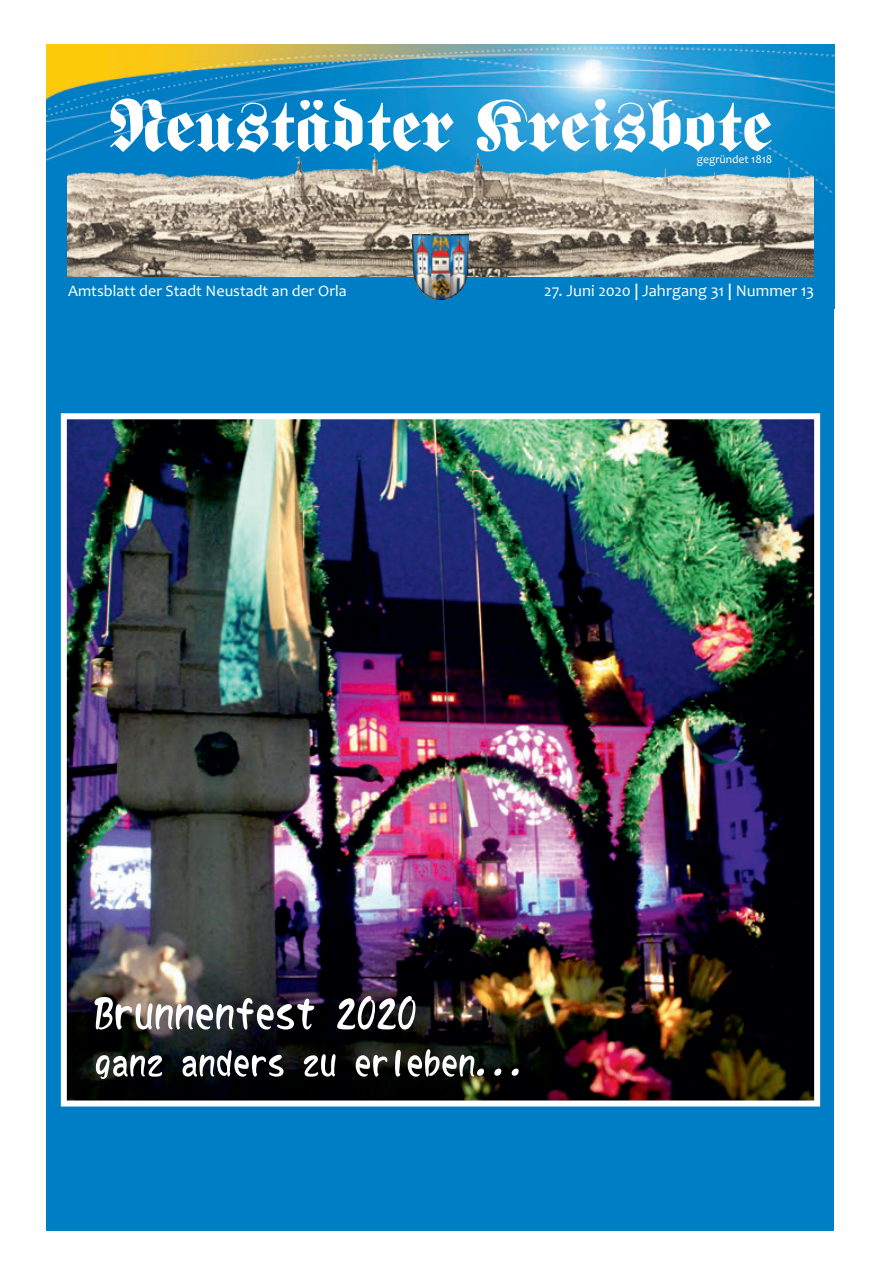
<style>
.page{position:relative;width:881px;height:1263px;background:#fff}
.page>*{position:absolute;margin:0;border:0;box-sizing:border-box;transform-origin:0 0}
.t1{font:71.85px "Fette Fraktur";color:#fff}
.t2{font:16.5px "Candara";color:#fff}
.t3{font:16.05px "Candara";color:#fff}
.t4{font:11.7px "Candara";color:#fff}
.s1{font-weight:700}
</style>
<div class="page">
<div style="left:47px;top:305px;width:786px;height:926px;background:#007ec5"></div>
<img style="left:47px;top:44px;width:786px;height:261px">
<img style="left:67px;top:153px;width:746px;height:123px">
<img style="left:412px;top:235px;width:57px;height:65px">
<img style="left:68px;top:420px;width:744px;height:679px">
<img style="left:94px;top:996px;width:321px;height:34px">
<svg style="left:96px;top:1049px;width:422px;height:30px;background:#484b49"></svg>
<div style="left:61px;top:413px;width:758px;height:693px;border:6px solid #fff"></div>
<p class="t1" style="left:109px;top:85px;width:664px">Neustädter Kreisbote</p>
<p class="t4" style="left:696px;top:151px;width:77px">gegründet 1818</p>
<p class="t3" style="left:68px;top:281px;width:280px">Amtsblatt der Stadt Neustadt an der Orla</p>
<p class="t2" style="left:544px;top:281px;width:271px">27. Juni 2020 <span class="s1">|</span> Jahrgang 31 <span class="s1">|</span> Nummer 13</p>
</div>
